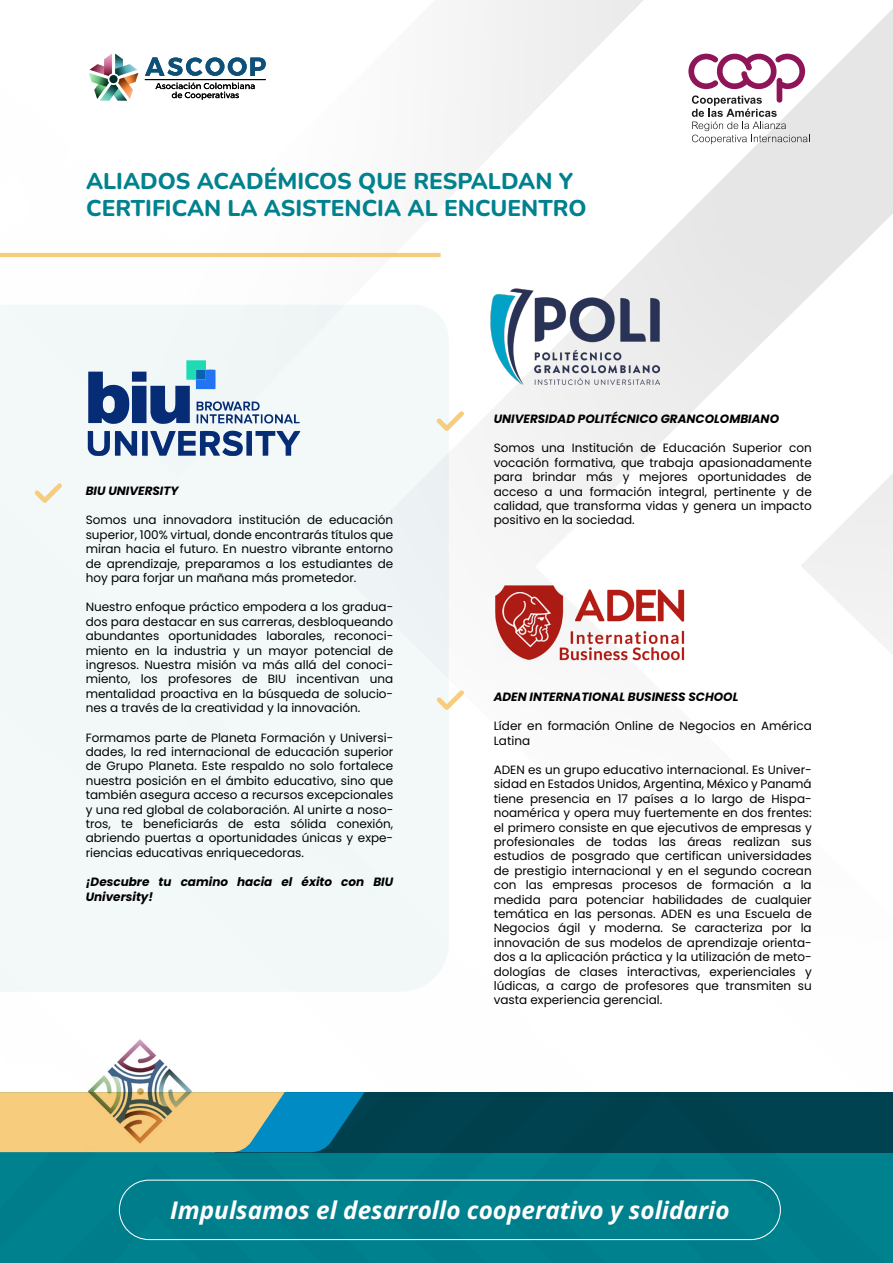
<style>
.page{position:relative;width:893px;height:1263px;background:#fff}
.page>*{position:absolute;margin:0;border:0;box-sizing:border-box;transform-origin:0 0}
.t1{font:italic 700 24.3px "Open Sans";color:#fff}
.t2{font:800 22.8px/27.3px "Nunito";color:#00818e}
.t3{font:12px/14.4px "Poppins";color:#000;text-align:justify}
.t4{font:italic 700 12px/14.4px "Poppins";color:#000}
</style>
<div class="page">
<img style="left:0;top:0;width:893px;height:654px">
<hr style="left:0;top:253px;width:441px;height:4px;background:#f8cc7d">
<div style="left:0;top:305px;width:449px;height:686px;background:#f3f9f9"></div>
<div style="left:432px;top:1152px;width:461px;height:111px;background:#00818e"></div>
<div style="left:432px;top:1152px;width:201px;height:82px;background:#00818e"></div>
<div style="left:0;top:1152px;width:432px;height:111px;background:#00818e"></div>
<hr style="left:145px;top:79px;width:121px;height:1px;background:#000">
<svg style="left:145px;top:57px;width:121px;height:19px"></svg>
<svg style="left:155px;top:83px;width:100px;height:17px"></svg>
<svg style="left:89px;top:54px;width:49px;height:47px"></svg>
<div style="left:119px;top:1179px;width:662px;height:61px;border:1px solid #fff;border-radius:30px"></div>
<svg style="left:34px;top:483px;width:28px;height:20px"></svg>
<svg style="left:436px;top:411px;width:28px;height:20px"></svg>
<svg style="left:436px;top:690px;width:28px;height:20px"></svg>
<div style="left:216px;top:1092px;width:677px;height:60px;background:#004250"></div>
<svg style="left:0;top:1092px;width:365px;height:60px;background:#97ac8f"></svg>
<img style="left:84px;top:1039px;width:110px;height:111px">
<svg style="left:88px;top:360px;width:212px;height:96px"></svg>
<img style="left:491px;top:288px;width:168px;height:96px">
<img style="left:495px;top:584px;width:194px;height:77px">
<svg style="left:688px;top:52px;width:122px;height:92px"></svg>
<h2 class="t2" style="left:86px;top:166px;width:502px">ALIADOS ACADÉMICOS QUE RESPALDAN Y<br>CERTIFICAN LA ASISTENCIA AL ENCUENTRO</h2>
<p class="t4" style="left:86px;top:484px;width:94px">BIU UNIVERSITY</p>
<p class="t3" style="left:86px;top:513px;width:309px">Somos una innovadora institución de educación superior, 100% virtual, donde encontrarás títulos que miran hacia el futuro. En nuestro vibrante entorno de aprendizaje, preparamos a los estudiantes de hoy para forjar un mañana más prometedor.</p>
<p class="t3" style="left:86px;top:600px;width:309px">Nuestro enfoque práctico empodera a los gradua&shy;dos para destacar en sus carreras, desbloqueando abundantes oportunidades laborales, reconoci&shy;miento en la industria y un mayor potencial de ingresos. Nuestra misión va más allá del conoci&shy;miento, los profesores de BIU incentivan una mentalidad proactiva en la búsqueda de solucio&shy;nes a través de la creatividad y la innovación.</p>
<p class="t3" style="left:86px;top:730px;width:309px">Formamos parte de Planeta Formación y Universi&shy;dades, la red internacional de educación superior de Grupo Planeta. Este respaldo no solo fortalece nuestra posición en el ámbito educativo, sino que también asegura acceso a recursos excepcionales y una red global de colaboración. Al unirte a noso&shy;tros, te beneficiarás de esta sólida conexión, abriendo puertas a oportunidades únicas y expe&shy;riencias educativas enriquecedoras.</p>
<p class="t4" style="left:86px;top:875px;width:309px">¡Descubre tu camino hacia el éxito con BIU<br>University!</p>
<p class="t4" style="left:494px;top:412px;width:287px">UNIVERSIDAD POLITÉCNICO GRANCOLOMBIANO</p>
<p class="t3" style="left:494px;top:441px;width:320px">Somos una Institución de Educación Superior con vocación formativa, que trabaja apasionadamente para brindar más y mejores oportunidades de acceso a una formación integral, pertinente y de calidad, que transforma vidas y genera un impacto positivo en la sociedad.</p>
<p class="t4" style="left:494px;top:689px;width:246px">ADEN INTERNATIONAL BUSINESS SCHOOL</p>
<p class="t3" style="left:494px;top:719px;width:320px">Líder en formación Online de Negocios en América<br>Latina</p>
<p class="t3" style="left:494px;top:763px;width:320px">ADEN es un grupo educativo internacional. Es Univer&shy;sidad en Estados Unidos, Argentina, México y Panamá tiene presencia en 17 países a lo largo de Hispa&shy;noamérica y opera muy fuertemente en dos frentes: el primero consiste en que ejecutivos de empresas y profesionales de todas las áreas realizan sus estudios de posgrado que certifican universidades de prestigio internacional y en el segundo cocrean con las empresas procesos de formación a la medida para potenciar habilidades de cualquier temática en las personas. ADEN es una Escuela de Negocios ágil y moderna. Se caracteriza por la innovación de sus modelos de aprendizaje orienta&shy;dos a la aplicación práctica y la utilización de meto&shy;dologías de clases interactivas, experienciales y lúdicas, a cargo de profesores que transmiten su vasta experiencia gerencial.</p>
<h1 class="t1" style="left:170px;top:1194px;width:561px">Impulsamos el desarrollo cooperativo y solidario</h1>
</div>
